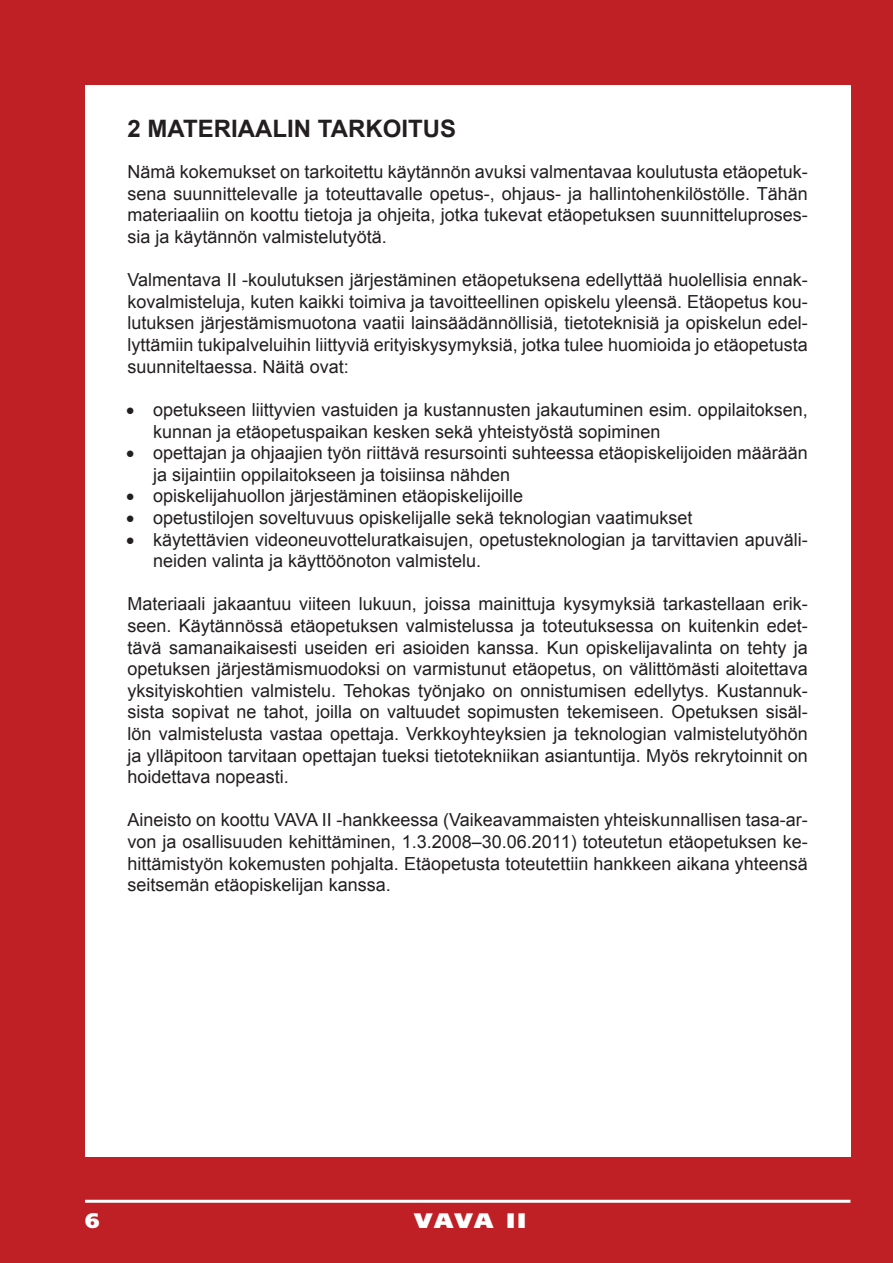
<style>
.page{position:relative;width:893px;height:1263px;background:#be2025}
.page>*{position:absolute;margin:0;border:0;box-sizing:border-box;transform-origin:0 0}
.t1{font:700 24px "Arial";color:#231f20}
.t2{font:900 21px "Frutiger";letter-spacing:.055em;color:#fff;scale:1.1 1}
.t3{font:900 21px "Frutiger";letter-spacing:.055em;color:#fff}
.t4{font:18px/21.6px "Arial";color:#231f20;text-align:justify}
</style>
<div class="page">
<div style="left:85px;top:85px;width:765px;height:1072px;background:#fff"></div>
<hr style="left:85px;top:1200px;width:765px;height:3px;background:#fff">
<h1 class="t1" style="left:128px;top:113px;width:37px">2 MATE</h1>
<h1 class="t1" style="left:214px;top:113px;width:42px">RIAAL</h1>
<h1 class="t1" style="left:287px;top:113px;width:138px">IN TARKOITUS</h1>
<p class="t4" style="left:128px;top:161px;width:682px">Nämä kokemukset on tarkoitettu käytännön avuksi valmentavaa koulutusta etäopetuk&shy;sena suunnittelevalle ja toteuttavalle opetus-, ohjaus- ja hallintohenkilöstölle. Tähän materiaaliin on koottu tietoja ja ohjeita, jotka tukevat etäopetuksen suunnitteluproses&shy;sia ja käytännön valmistelutyötä.</p>
<p class="t4" style="left:128px;top:269px;width:682px">Valmentava II -koulutuksen järjestäminen etäopetuksena edellyttää huolellisia ennak&shy;kovalmisteluja, kuten kaikki toimiva ja tavoitteellinen opiskelu yleensä. Etäopetus kou&shy;lutuksen järjestämismuotona vaatii lainsäädännöllisiä, tietoteknisiä ja opiskelun edel&shy;lyttämiin tukipalveluihin liittyviä erityiskysymyksiä, jotka tulee huomioida jo etäopetusta suunniteltaessa. Näitä ovat:</p>
<p class="t4" style="left:153px;top:399px;width:656px;text-indent:-27px">• opetukseen liittyvien vastuiden ja kustannusten jakautuminen esim. oppilaitoksen, kunnan ja etäopetuspaikan kesken sekä yhteistyöstä sopiminen</p>
<p class="t4" style="left:153px;top:442px;width:656px;text-indent:-27px">• opettajan ja ohjaajien työn riittävä resursointi suhteessa etäopiskelijoiden määrään ja sijaintiin oppilaitokseen ja toisiinsa nähden</p>
<p class="t4" style="left:126px;top:485px;width:399px">• opiskelijahuollon järjestäminen etäopiskelijoille</p>
<p class="t4" style="left:126px;top:507px;width:568px">• opetustilojen soveltuvuus opiskelijalle sekä teknologian vaatimukset</p>
<p class="t4" style="left:153px;top:529px;width:656px;text-indent:-27px">• käytettävien videoneuvotteluratkaisujen, opetusteknologian ja tarvittavien apuväli&shy;neiden valinta ja käyttöönoton valmistelu.</p>
<p class="t4" style="left:128px;top:593px;width:682px">Materiaali jakaantuu viiteen lukuun, joissa mainittuja kysymyksiä tarkastellaan erik&shy;seen. Käytännössä etäopetuksen valmistelussa ja toteutuksessa on kuitenkin edet&shy;tävä samanaikaisesti useiden eri asioiden kanssa. Kun opiskelijavalinta on tehty ja opetuksen järjestämismuodoksi on varmistunut etäopetus, on välittömästi aloitettava yksityiskohtien valmistelu. Tehokas työnjako on onnistumisen edellytys. Kustannuk&shy;sista sopivat ne tahot, joilla on valtuudet sopimusten tekemiseen. Opetuksen sisäl&shy;lön valmistelusta vastaa opettaja. Verkkoyhteyksien ja teknologian valmistelutyöhön ja ylläpitoon tarvitaan opettajan tueksi tietotekniikan asiantuntija. Myös rekrytoinnit on hoidettava nopeasti.</p>
<p class="t4" style="left:128px;top:809px;width:682px">Aineisto on koottu VAVA II -hankkeessa (Vaikeavammaisten yhteiskunnallisen tasa-ar&shy;von ja osallisuuden kehittäminen, 1.3.2008–30.06.2011) toteutetun etäopetuksen ke&shy;hittämistyön kokemusten pohjalta. Etäopetusta toteutettiin hankkeen aikana yhteensä seitsemän etäopiskelijan kanssa.</p>
<p class="t3" style="left:85px;top:1208px;width:16px">6</p>
<p class="t2" style="left:414px;top:1208px;width:103px">VAVA II</p>
<p class="t2" style="left:400px;top:1208px;width:103px">VAVA II</p>
</div>
